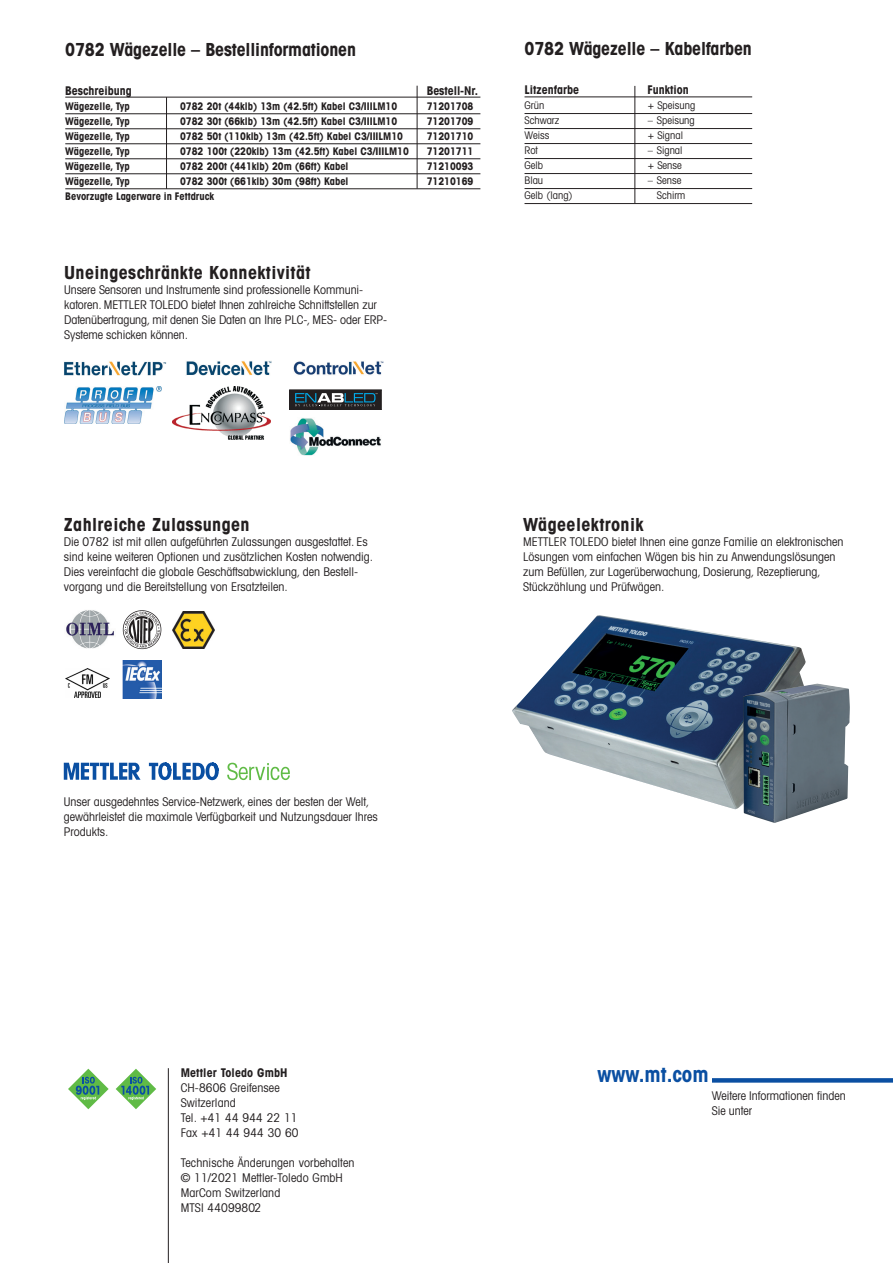
<style>
.page{position:relative;width:893px;height:1263px;background:#fff}
.page>*{position:absolute;margin:0;border:0;box-sizing:border-box;transform-origin:0 0}
.t1{font:21px "Avant Gardefor MT Bd";color:#0a4fa2}
.Lead_12_Bold{font:18px "Avant Gardefor MT Bd";letter-spacing:.02em;color:#231f20}
.Lead_12_Bold-2{font:18px "Avant Gardefor MT Bd";letter-spacing:-.01em;color:#231f20}
.Caption_left{font:12px/15px "Avant Gardefor MT Bk";color:#231f20}
.t2{font:12px "Avant Gardefor MT Bd";color:#231f20}
.Lauftext_10_14{font:12px "Avant Gardefor MT Bk";color:#231f20}
.t3{font:10.5px "Avant Gardefor MT Bd";color:#231f20}
.t4{font:10.5px "Avant Gardefor MT Bk";color:#231f20}
</style>
<div class="page">
<hr style="left:524px;top:97px;width:228px;height:1px;background:#231f20">
<hr style="left:524px;top:113px;width:228px;height:1px;background:#231f20">
<hr style="left:524px;top:128px;width:228px;height:1px;background:#231f20">
<hr style="left:524px;top:143px;width:228px;height:1px;background:#231f20">
<hr style="left:524px;top:158px;width:228px;height:1px;background:#231f20">
<hr style="left:524px;top:173px;width:228px;height:1px;background:#231f20">
<hr style="left:524px;top:188px;width:228px;height:1px;background:#231f20">
<hr style="left:524px;top:203px;width:228px;height:1px;background:#231f20">
<hr style="left:65px;top:97px;width:415px;height:1px;background:#231f20">
<hr style="left:65px;top:113px;width:415px;height:1px;background:#231f20">
<hr style="left:65px;top:128px;width:415px;height:1px;background:#231f20">
<hr style="left:65px;top:143px;width:415px;height:1px;background:#231f20">
<hr style="left:65px;top:158px;width:415px;height:1px;background:#231f20">
<hr style="left:65px;top:173px;width:415px;height:1px;background:#231f20">
<hr style="left:65px;top:188px;width:415px;height:1px;background:#231f20">
<svg style="left:116px;top:1069px;width:40px;height:40px"></svg>
<svg style="left:68px;top:1069px;width:41px;height:40px"></svg>
<hr style="left:168px;top:1068px;width:1px;height:195px;background:#231f20">
<svg style="left:227px;top:763px;width:63px;height:17px"></svg>
<svg style="left:64px;top:762px;width:77px;height:18px"></svg>
<svg style="left:149px;top:762px;width:70px;height:18px"></svg>
<svg style="left:64px;top:423px;width:76px;height:1px"></svg>
<img style="left:64px;top:387px;width:98px;height:36px">
<img style="left:173px;top:387px;width:97px;height:53px">
<div style="left:290px;top:390px;width:91px;height:20px;background:#231f20"></div>
<svg style="left:295px;top:393px;width:82px;height:13px"></svg>
<img style="left:290px;top:418px;width:91px;height:37px">
<img style="left:294px;top:361px;width:89px;height:14px">
<img style="left:64px;top:361px;width:103px;height:14px">
<img style="left:186px;top:361px;width:86px;height:14px">
<img style="left:66px;top:610px;width:48px;height:39px">
<img style="left:122px;top:610px;width:40px;height:39px">
<svg style="left:182px;top:648px;width:23px;height:1px"></svg>
<img style="left:172px;top:612px;width:43px;height:36px">
<svg style="left:74px;top:697px;width:27px;height:1px"></svg>
<img style="left:65px;top:668px;width:45px;height:29px">
<img style="left:123px;top:660px;width:38px;height:39px">
<img style="left:512px;top:615px;width:294px;height:194px">
<img style="left:743px;top:683px;width:107px;height:140px">
<hr style="left:634px;top:86px;width:1px;height:117px;background:#231f20">
<hr style="left:166px;top:97px;width:1px;height:92px;background:#231f20">
<hr style="left:417px;top:86px;width:1px;height:103px;background:#231f20">
<div style="left:712px;top:1078px;width:181px;height:5px;background:#0a4fa2"></div>
<p class="Lead_12_Bold-2" style="left:65px;top:38px;width:292px">0782 Wägezelle – Bestellinformationen</p>
<p class="t2" style="left:65px;top:83px;width:68px">Beschreibung</p>
<p class="t2" style="left:427px;top:83px;width:53px">Bestell-Nr.</p>
<p class="t3" style="left:65px;top:99px;width:66px">Wägezelle, Typ</p>
<p class="t3" style="left:180px;top:99px;width:219px">0782 20t (44klb) 13m (42.5ft) Kabel C3/IIILM10</p>
<p class="t3" style="left:427px;top:99px;width:48px">71201708</p>
<p class="t3" style="left:65px;top:114px;width:66px">Wägezelle, Typ</p>
<p class="t3" style="left:180px;top:114px;width:219px">0782 30t (66klb) 13m (42.5ft) Kabel C3/IIILM10</p>
<p class="t3" style="left:427px;top:114px;width:48px">71201709</p>
<p class="t3" style="left:65px;top:129px;width:66px">Wägezelle, Typ</p>
<p class="t3" style="left:180px;top:129px;width:224px">0782 50t (110klb) 13m (42.5ft) Kabel C3/IIILM10</p>
<p class="t3" style="left:427px;top:129px;width:48px">71201710</p>
<p class="t3" style="left:65px;top:144px;width:66px">Wägezelle, Typ</p>
<p class="t3" style="left:180px;top:144px;width:230px">0782 100t (220klb) 13m (42.5ft) Kabel C3/IIILM10</p>
<p class="t3" style="left:427px;top:144px;width:48px">71201711</p>
<p class="t3" style="left:65px;top:159px;width:66px">Wägezelle, Typ</p>
<p class="t3" style="left:180px;top:159px;width:170px">0782 200t (441klb) 20m (66ft) Kabel</p>
<p class="t3" style="left:427px;top:159px;width:48px">71210093</p>
<p class="t3" style="left:65px;top:174px;width:66px">Wägezelle, Typ</p>
<p class="t3" style="left:180px;top:174px;width:170px">0782 300t (661klb) 30m (98ft) Kabel</p>
<p class="t3" style="left:427px;top:174px;width:48px">71210169</p>
<p class="t3" style="left:65px;top:189px;width:150px">Bevorzugte Lagerware in Fettdruck</p>
<p class="Lead_12_Bold" style="left:64px;top:261px;width:248px">Uneingeschränkte Konnektivität</p>
<p class="Caption_left" style="left:64px;top:282px;width:325px">Unsere Sensoren und Instrumente sind professionelle Kommuni&shy;katoren. METTLER TOLEDO bietet Ihnen zahlreiche Schnittstellen zur Datenübertragung, mit denen Sie Daten an Ihre PLC-, MES- oder ERP-Systeme schicken können.</p>
<p class="Lead_12_Bold-2" style="left:524px;top:37px;width:229px">0782 Wägezelle – Kabelfarben</p>
<p class="t2" style="left:524px;top:82px;width:56px">Litzenfarbe</p>
<p class="t2" style="left:647px;top:82px;width:43px">Funktion</p>
<p class="t4" style="left:524px;top:99px;width:21px">Grün</p>
<p class="t4" style="left:648px;top:99px;width:49px">+ Speisung</p>
<p class="t4" style="left:524px;top:114px;width:36px">Schwarz</p>
<p class="t4" style="left:648px;top:114px;width:48px">– Speisung</p>
<p class="t4" style="left:524px;top:129px;width:26px">Weiss</p>
<p class="t4" style="left:648px;top:129px;width:37px">+ Signal</p>
<p class="t4" style="left:524px;top:144px;width:15px">Rot</p>
<p class="t4" style="left:648px;top:144px;width:36px">– Signal</p>
<p class="t4" style="left:524px;top:159px;width:20px">Gelb</p>
<p class="t4" style="left:648px;top:159px;width:35px">+ Sense</p>
<p class="t4" style="left:524px;top:174px;width:20px">Blau</p>
<p class="t4" style="left:648px;top:174px;width:35px">– Sense</p>
<p class="t4" style="left:524px;top:189px;width:50px">Gelb (lang)</p>
<p class="t4" style="left:657px;top:189px;width:30px">Schirm</p>
<p class="Lead_12_Bold" style="left:64px;top:513px;width:187px">Zahlreiche Zulassungen</p>
<p class="Caption_left" style="left:64px;top:534px;width:311px">Die 0782 ist mit allen aufgeführten Zulassungen ausgestattet. Es sind keine weiteren Optionen und zusätzlichen Kosten notwendig.<br>Dies vereinfacht die globale Geschäftsabwicklung, den Bestell&shy;vorgang und die Bereitstellung von Ersatzteilen.</p>
<p class="Lead_12_Bold" style="left:523px;top:513px;width:122px">Wägeelektronik</p>
<p class="Caption_left" style="left:523px;top:534px;width:322px">METTLER TOLEDO bietet Ihnen eine ganze Familie an elektronischen Lösungen vom einfachen Wägen bis hin zu Anwendungslösungen zum Befüllen, zur Lagerüberwachung, Dosierung, Rezeptierung, Stückzählung und Prüfwägen.</p>
<p class="Caption_left" style="left:64px;top:793px;width:316px">Unser ausgedehntes Service-Netzwerk, eines der besten der Welt, gewährleistet die maximale Verfügbarkeit und Nutzungsdauer Ihres<br>Produkts.</p>
<p class="t2" style="left:181px;top:1065px;width:108px">Mettler Toledo GmbH</p>
<p class="Caption_left" style="left:181px;top:1080px;width:101px">CH-8606 Greifensee</p>
<p class="Caption_left" style="left:181px;top:1095px;width:57px">Switzerland</p>
<p class="Caption_left" style="left:181px;top:1110px;width:118px">Tel. +41 44 944 22 11</p>
<p class="Caption_left" style="left:181px;top:1125px;width:119px">Fax +41 44 944 30 60</p>
<p class="Caption_left" style="left:181px;top:1155px;width:175px">Technische Änderungen vorbehalten</p>
<p class="Caption_left" style="left:181px;top:1170px;width:164px">© 11/2021 Mettler-Toledo GmbH</p>
<p class="Caption_left" style="left:181px;top:1185px;width:101px">MarCom Switzerland</p>
<p class="Caption_left" style="left:181px;top:1200px;width:82px">MTSI 44099802</p>
<p class="t1" style="left:597px;top:1061px;width:113px">www.mt.com</p>
<p class="Lauftext_10_14" style="left:712px;top:1088px;width:136px">Weitere Informationen finden</p>
<p class="Lauftext_10_14" style="left:712px;top:1103px;width:42px">Sie unter</p>
</div>
